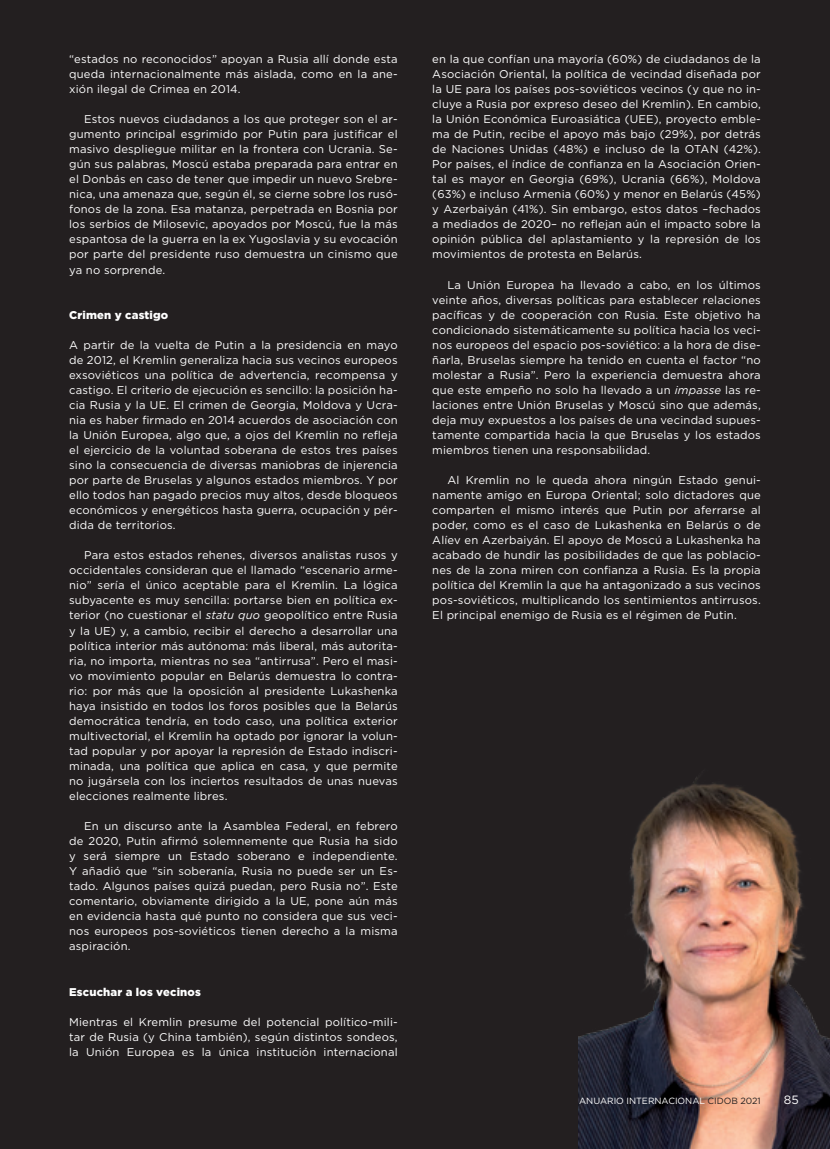
<style>
.page{position:relative;width:830px;height:1149px;background:#fff}
.page>*{position:absolute;margin:0;border:0;box-sizing:border-box;transform-origin:0 0}
.t1{font:12px "Gotham";color:#fff}
.t2{font:11.25px/15px "Gotham";letter-spacing:.015em;color:#fff;text-align:justify}
.t3{font:900 11.25px "Gotham";letter-spacing:.015em;color:#fff}
.t4{font:9px "Gotham";color:#fff}
.s1{font-style:italic}
.s2{color:#231f20}
</style>
<div class="page">
<div style="left:0;top:0;width:829px;height:1148px;background:#231f20"></div>
<img style="left:578px;top:777px;width:251px;height:371px">
<p class="t2" style="left:69px;top:51px;width:330px">“estados no reconocidos” apoyan a Rusia allí donde esta queda internacionalmente más aislada, como en la ane&shy;xión ilegal de Crimea en 2014.</p>
<p class="t2" style="left:69px;top:111px;width:330px;text-indent:15px">Estos nuevos ciudadanos a los que proteger son el ar&shy;gumento principal esgrimido por Putin para justificar el masivo despliegue militar en la frontera con Ucrania. Se&shy;gún sus palabras, Moscú estaba preparada para entrar en el Donbás en caso de tener que impedir un nuevo Srebre&shy;nica, una amenaza que, según él, se cierne sobre los rusó&shy;fonos de la zona. Esa matanza, perpetrada en Bosnia por los serbios de Milosevic, apoyados por Moscú, fue la más espantosa de la guerra en la ex Yugoslavia y su evocación por parte del presidente ruso demuestra un cinismo que ya no sorprende.</p>
<p class="t3" style="left:69px;top:307px;width:101px">Crimen y castigo</p>
<p class="t2" style="left:69px;top:337px;width:330px">A partir de la vuelta de Putin a la presidencia en mayo de 2012, el Kremlin generaliza hacia sus vecinos europeos exsoviéticos una política de advertencia, recompensa y castigo. El criterio de ejecución es sencillo: la posición ha&shy;cia Rusia y la UE. El crimen de Georgia, Moldova y Ucra&shy;nia es haber firmado en 2014 acuerdos de asociación con la Unión Europea, algo que, a ojos del Kremlin no refleja el ejercicio de la voluntad soberana de estos tres países sino la consecuencia de diversas maniobras de injerencia por parte de Bruselas y algunos estados miembros. Y por ello todos han pagado precios muy altos, desde bloqueos económicos y energéticos hasta guerra, ocupación y pér&shy;dida de territorios.</p>
<p class="t2" style="left:69px;top:547px;width:330px;text-indent:15px">Para estos estados rehenes, diversos analistas rusos y occidentales consideran que el llamado “escenario arme&shy;nio” sería el único aceptable para el Kremlin. La lógica subyacente es muy sencilla: portarse bien en política ex&shy;terior (no cuestionar el <span class="s1">statu quo</span> geopolítico entre Rusia y la UE) y, a cambio, recibir el derecho a desarrollar una política interior más autónoma: más liberal, más autorita&shy;ria, no importa, mientras no sea “antirrusa”. Pero el masi&shy;vo movimiento popular en Belarús demuestra lo contra&shy;rio: por más que la oposición al presidente Lukashenka haya insistido en todos los foros posibles que la Belarús democrática tendría, en todo caso, una política exterior multivectorial, el Kremlin ha optado por ignorar la volun&shy;tad popular y por apoyar la represión de Estado indiscri&shy;minada, una política que aplica en casa, y que permite no jugársela con los inciertos resultados de unas nuevas elecciones realmente libres.</p>
<p class="t2" style="left:69px;top:818px;width:330px;text-indent:15px">En un discurso ante la Asamblea Federal, en febrero de 2020, Putin afirmó solemnemente que Rusia ha sido y será siempre un Estado soberano e independiente.<br>Y añadió que “sin soberanía, Rusia no puede ser un Es&shy;tado. Algunos países quizá puedan, pero Rusia no”. Este comentario, obviamente dirigido a la UE, pone aún más en evidencia hasta qué punto no considera que sus veci&shy;nos europeos pos-soviéticos tienen derecho a la misma aspiración.</p>
<p class="t3" style="left:69px;top:983px;width:133px">Escuchar a los vecinos</p>
<p class="t2" style="left:69px;top:1013px;width:330px">Mientras el Kremlin presume del potencial político-mili&shy;tar de Rusia (y China también), según distintos sondeos, la Unión Europea es la única institución internacional</p>
<p class="t2" style="left:432px;top:51px;width:330px">en la que confían una mayoría (60%) de ciudadanos de la Asociación Oriental, la política de vecindad diseñada por la UE para los países pos-soviéticos vecinos (y que no in&shy;cluye a Rusia por expreso deseo del Kremlin). En cambio, la Unión Económica Euroasiática (UEE), proyecto emble&shy;ma de Putin, recibe el apoyo más bajo (29%), por detrás de Naciones Unidas (48%) e incluso de la OTAN (42%).<br>Por países, el índice de confianza en la Asociación Orien&shy;tal es mayor en Georgia (69%), Ucrania (66%), Moldova (63%) e incluso Armenia (60%) y menor en Belarús (45%) y Azerbaiyán (41%). Sin embargo, estos datos –fechados a mediados de 2020– no reflejan aún el impacto sobre la opinión pública del aplastamiento y la represión de los movimientos de protesta en Belarús.</p>
<p class="t2" style="left:432px;top:277px;width:330px;text-indent:15px">La Unión Europea ha llevado a cabo, en los últimos veinte años, diversas políticas para establecer relaciones pacíficas y de cooperación con Rusia. Este objetivo ha condicionado sistemáticamente su política hacia los veci&shy;nos europeos del espacio pos-soviético: a la hora de dise&shy;ñarla, Bruselas siempre ha tenido en cuenta el factor “no molestar a Rusia”. Pero la experiencia demuestra ahora que este empeño no solo ha llevado a un <span class="s1">impasse</span> las re&shy;laciones entre Unión Bruselas y Moscú sino que además, deja muy expuestos a los países de una vecindad supues&shy;tamente compartida hacia la que Bruselas y los estados miembros tienen una responsabilidad.</p>
<p class="t2" style="left:432px;top:472px;width:330px;text-indent:15px">Al Kremlin no le queda ahora ningún Estado genui&shy;namente amigo en Europa Oriental; solo dictadores que comparten el mismo interés que Putin por aferrarse al poder, como es el caso de Lukashenka en Belarús o de Alíev en Azerbaiyán. El apoyo de Moscú a Lukashenka ha acabado de hundir las posibilidades de que las poblacio&shy;nes de la zona miren con confianza a Rusia. Es la propia política del Kremlin la que ha antagonizado a sus vecinos pos-soviéticos, multiplicando los sentimientos antirrusos.<br>El principal enemigo de Rusia es el régimen de Putin.</p>
<p class="t4" style="left:579px;top:1094px;width:183px">ANUARIO INTERNACIONAL <span class="s2">CIDOB 2021</span></p>
<p class="t1" style="left:783px;top:1091px;width:16px">85</p>
</div>
